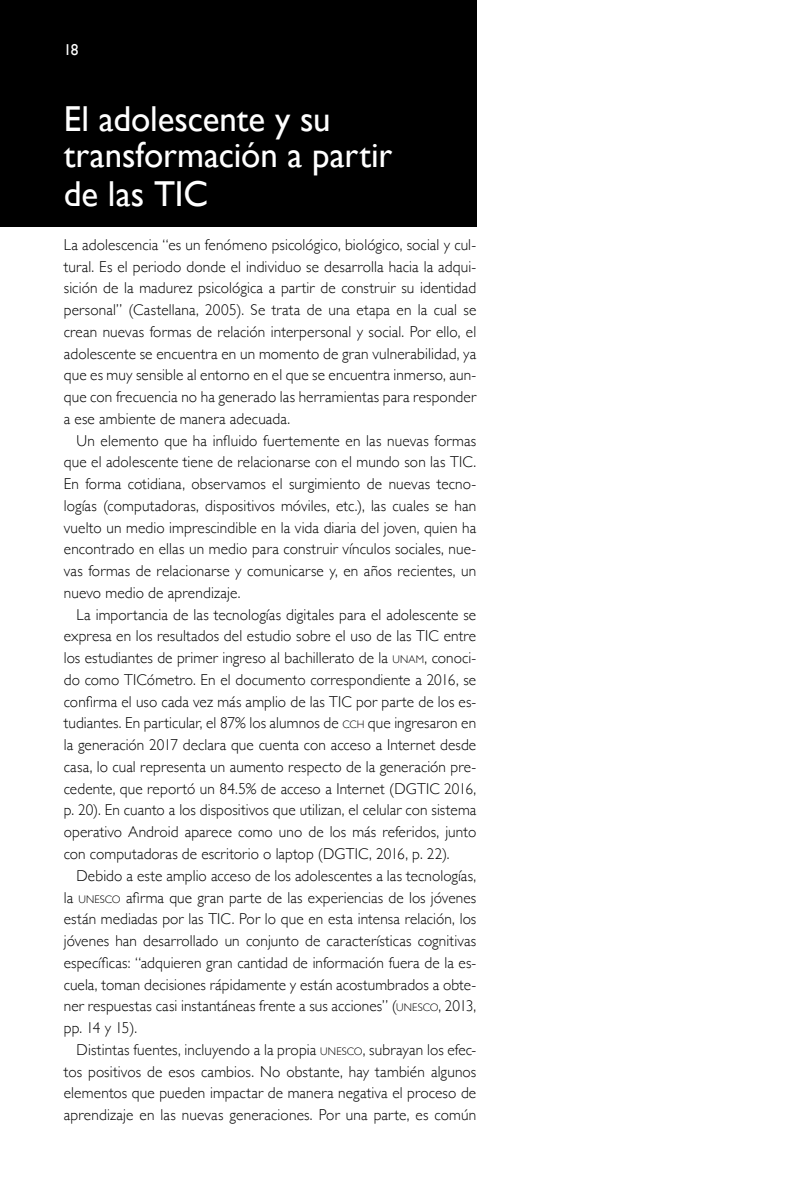
<style>
.page{position:relative;width:808px;height:1191px;background:#fff}
.page>*{position:absolute;margin:0;border:0;box-sizing:border-box;transform-origin:0 0}
.t1{font:36px/37.5px "Gill Sans";color:#fff}
.t2{font:300 15.75px "Gill Sans";letter-spacing:.01em;color:#000}
.t3{font:15.75px "Gill Sans";color:#fff}
.s1{font-size:10.95px}
</style>
<div class="page">
<div style="left:0;top:0;width:476px;height:106px;background:#000"></div>
<div style="left:0;top:98px;width:476px;height:128px;background:#000"></div>
<p class="t3" style="left:64px;top:41px;width:16px">18</p>
<p class="t1" style="left:64px;top:100px;width:330px">El adolescente y su transformación a partir de las TIC</p>
<p class="t2" style="left:64px;top:232px;width:414px">La adolescencia “es un fenómeno psicológico, biológico, social y cul-</p>
<p class="t2" style="left:64px;top:254px;width:414px">tural. Es el periodo donde el individuo se desarrolla hacia la adqui-</p>
<p class="t2" style="left:64px;top:276px;width:414px">sición de la madurez psicológica a partir de construir su identidad</p>
<p class="t2" style="left:64px;top:297px;width:414px">personal” (Castellana, 2005). Se trata de una etapa en la cual se</p>
<p class="t2" style="left:64px;top:319px;width:414px">crean nuevas formas de relación interpersonal y social. Por ello, el</p>
<p class="t2" style="left:64px;top:341px;width:414px">adolescente se encuentra en un momento de gran vulnerabilidad, ya</p>
<p class="t2" style="left:64px;top:363px;width:414px">que es muy sensible al entorno en el que se encuentra inmerso, aun-</p>
<p class="t2" style="left:64px;top:384px;width:414px">que con frecuencia no ha generado las herramientas para responder</p>
<p class="t2" style="left:64px;top:406px;width:228px">a ese ambiente de manera adecuada.</p>
<p class="t2" style="left:77px;top:428px;width:401px">Un elemento que ha influido fuertemente en las nuevas formas</p>
<p class="t2" style="left:64px;top:450px;width:414px">que el adolescente tiene de relacionarse con el mundo son las TIC.</p>
<p class="t2" style="left:64px;top:471px;width:414px">En forma cotidiana, observamos el surgimiento de nuevas tecno-</p>
<p class="t2" style="left:64px;top:493px;width:414px">logías (computadoras, dispositivos móviles, etc.), las cuales se han</p>
<p class="t2" style="left:64px;top:515px;width:414px">vuelto un medio imprescindible en la vida diaria del joven, quien ha</p>
<p class="t2" style="left:64px;top:537px;width:414px">encontrado en ellas un medio para construir vínculos sociales, nue-</p>
<p class="t2" style="left:64px;top:558px;width:414px">vas formas de relacionarse y comunicarse y, en años recientes, un</p>
<p class="t2" style="left:64px;top:580px;width:178px">nuevo medio de aprendizaje.</p>
<p class="t2" style="left:77px;top:602px;width:401px">La importancia de las tecnologías digitales para el adolescente se</p>
<p class="t2" style="left:64px;top:624px;width:414px">expresa en los resultados del estudio sobre el uso de las TIC entre</p>
<p class="t2" style="left:64px;top:645px;width:414px">los estudiantes de primer ingreso al bachillerato de la <span class="s1">UNAM</span>, conoci-</p>
<p class="t2" style="left:64px;top:667px;width:414px">do como TICómetro. En el documento correspondiente a 2016, se</p>
<p class="t2" style="left:64px;top:689px;width:414px">confirma el uso cada vez más amplio de las TIC por parte de los es-</p>
<p class="t2" style="left:64px;top:711px;width:414px">tudiantes. En particular, el 87% los alumnos de <span class="s1">CCH</span> que ingresaron en</p>
<p class="t2" style="left:64px;top:732px;width:414px">la generación 2017 declara que cuenta con acceso a Internet desde</p>
<p class="t2" style="left:64px;top:754px;width:414px">casa, lo cual representa un aumento respecto de la generación pre-</p>
<p class="t2" style="left:64px;top:776px;width:414px">cedente, que reportó un 84.5% de acceso a Internet (DGTIC 2016,</p>
<p class="t2" style="left:64px;top:798px;width:414px">p. 20). En cuanto a los dispositivos que utilizan, el celular con sistema</p>
<p class="t2" style="left:64px;top:819px;width:414px">operativo Android aparece como uno de los más referidos, junto</p>
<p class="t2" style="left:64px;top:841px;width:387px">con computadoras de escritorio o laptop (DGTIC, 2016, p. 22).</p>
<p class="t2" style="left:77px;top:863px;width:401px">Debido a este amplio acceso de los adolescentes a las tecnologías,</p>
<p class="t2" style="left:64px;top:885px;width:414px">la <span class="s1">UNESCO</span> afirma que gran parte de las experiencias de los jóvenes</p>
<p class="t2" style="left:64px;top:906px;width:414px">están mediadas por las TIC. Por lo que en esta intensa relación, los</p>
<p class="t2" style="left:64px;top:928px;width:414px">jóvenes han desarrollado un conjunto de características cognitivas</p>
<p class="t2" style="left:64px;top:950px;width:414px">específicas: “adquieren gran cantidad de información fuera de la es-</p>
<p class="t2" style="left:64px;top:972px;width:414px">cuela, toman decisiones rápidamente y están acostumbrados a obte-</p>
<p class="t2" style="left:64px;top:993px;width:414px">ner respuestas casi instantáneas frente a sus acciones” (<span class="s1">UNESCO</span>, 2013,</p>
<p class="t2" style="left:64px;top:1015px;width:75px">pp. 14 y 15).</p>
<p class="t2" style="left:77px;top:1037px;width:401px">Distintas fuentes, incluyendo a la propia <span class="s1">UNESCO</span>, subrayan los efec-</p>
<p class="t2" style="left:64px;top:1059px;width:414px">tos positivos de esos cambios. No obstante, hay también algunos</p>
<p class="t2" style="left:64px;top:1080px;width:414px">elementos que pueden impactar de manera negativa el proceso de</p>
<p class="t2" style="left:64px;top:1102px;width:414px">aprendizaje en las nuevas generaciones. Por una parte, es común</p>
</div>
